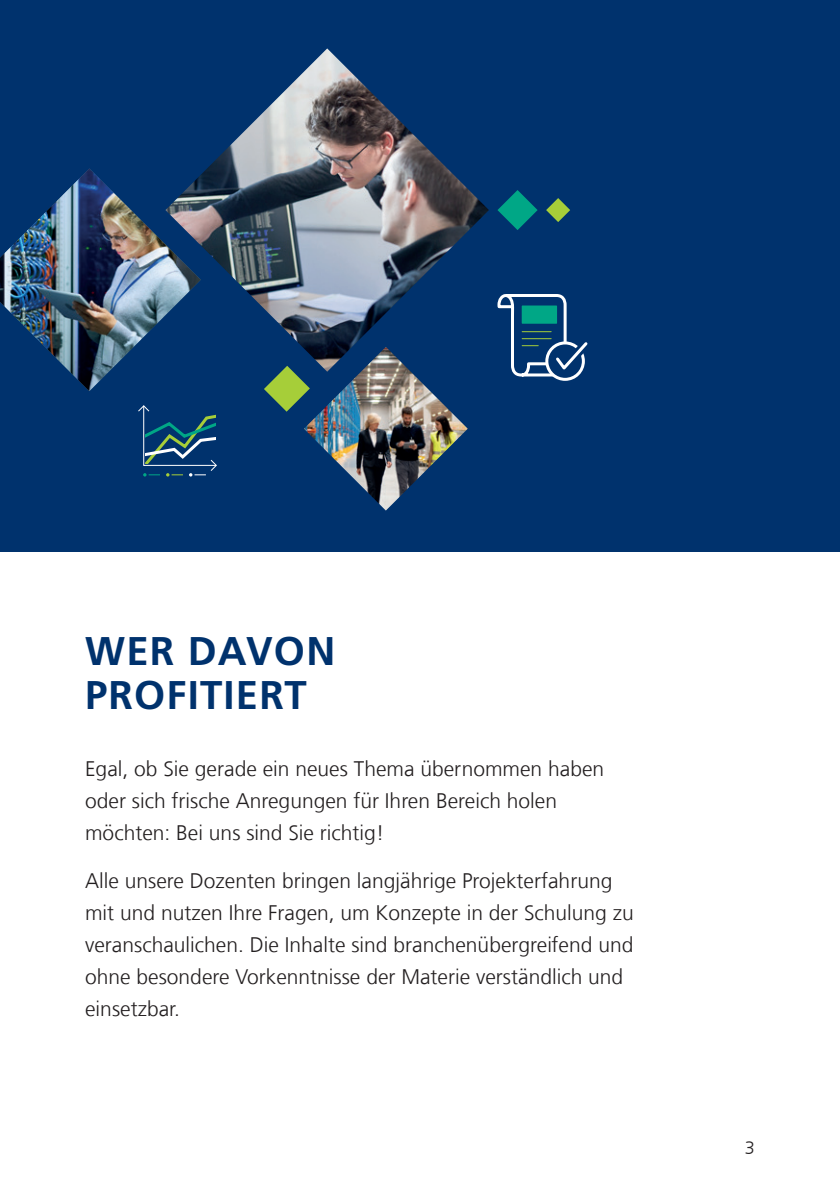
<style>
.page{position:relative;width:840px;height:1191px;background:#fff}
.page>*{position:absolute;margin:0;border:0;box-sizing:border-box;transform-origin:0 0}
.t1{font:700 40px/44px "Frutiger LT Com";letter-spacing:.03em;color:#00326d}
.t2{font:300 21px/32px "Frutiger LT Com";color:#231f20}
.t3{font:300 18px "Frutiger LT Com";color:#231f20}
</style>
<div class="page">
<div style="left:0;top:0;width:839px;height:551px;background:#00326d"></div>
<img style="left:201px;top:48px;width:287px;height:301px">
<img style="left:304px;top:347px;width:163px;height:163px">
<img style="left:0;top:168px;width:201px;height:223px">
<svg style="left:264px;top:366px;width:46px;height:46px"></svg>
<svg style="left:497px;top:294px;width:91px;height:87px"></svg>
<svg style="left:546px;top:198px;width:24px;height:24px"></svg>
<svg style="left:497px;top:190px;width:40px;height:40px"></svg>
<svg style="left:138px;top:405px;width:79px;height:71px"></svg>
<h1 class="t1" style="left:85px;top:629px;width:251px">WER DAVON<br>PROFITIERT</h1>
<p class="t2" style="left:85px;top:752px;width:520px">Egal, ob Sie gerade ein neues Thema übernommen haben oder sich frische Anregungen für Ihren Bereich holen möchten: Bei uns sind Sie richtig!</p>
<p class="t2" style="left:85px;top:864px;width:550px">Alle unsere Dozenten bringen langjährige Projekterfahrung mit und nutzen Ihre Fragen, um Konzepte in der Schulung zu veranschaulichen. Die Inhalte sind branchenübergreifend und ohne besondere Vorkenntnisse der Materie verständlich und einsetzbar.</p>
<p class="t3" style="left:744px;top:1137px;width:12px">3</p>
</div>
